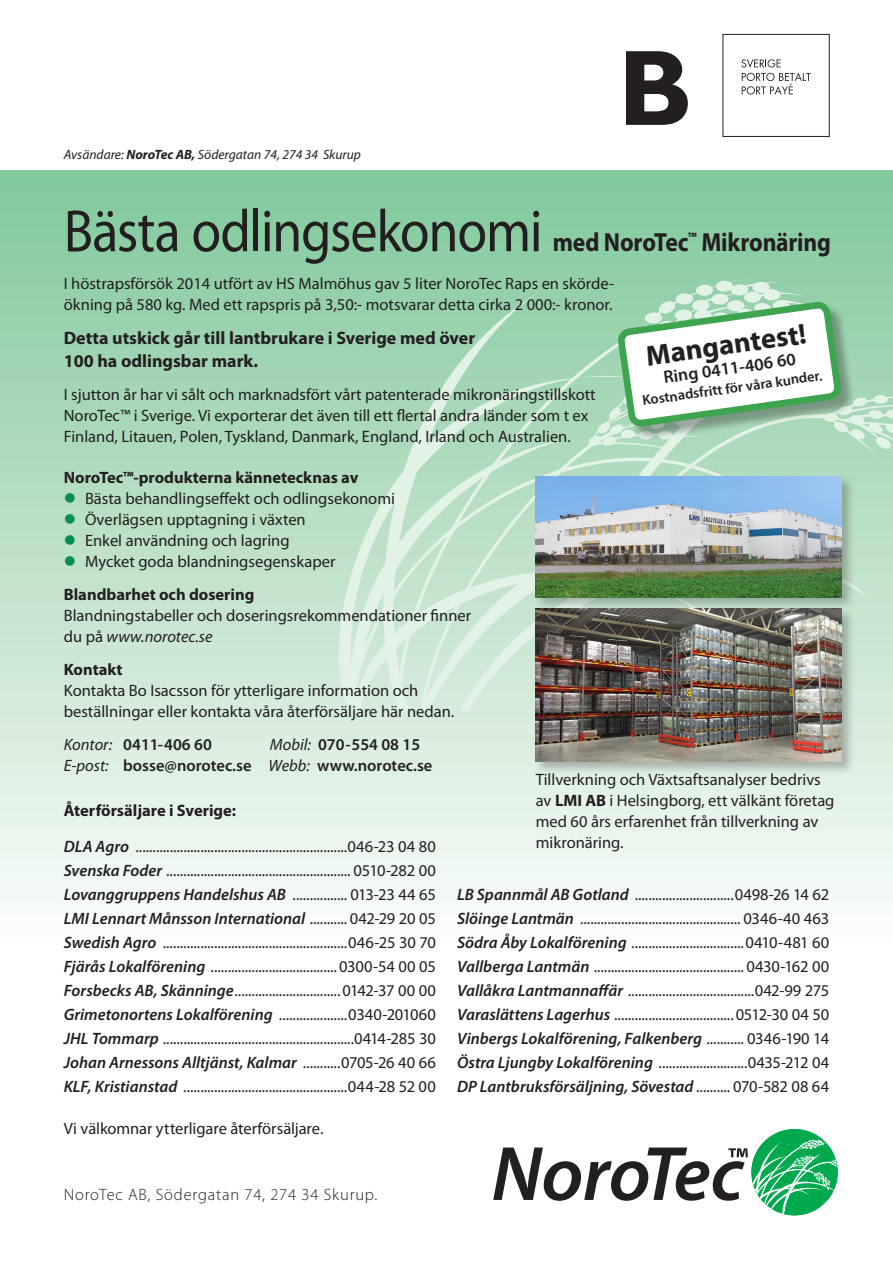
<style>
.page{position:relative;width:893px;height:1263px;background:#fff}
.page>*{position:absolute;margin:0;border:0;box-sizing:border-box;transform-origin:0 0}
.t1{font:60px "Myriad Pro";letter-spacing:-.02em;color:#231f20;scale:.9 1}
.t2{font:700 28.8px "Myriad Pro";color:#231f20}
.t3{font:700 26.25px "Myriad Pro";letter-spacing:-.01em;color:#231f20;scale:.9 1}
.Första_stycke{font:700 18px "Myriad Pro";color:#231f20}
.t4{font:600 17.7px "Myriad Pro";color:#231f20}
.Första_stycke-2{font:16.5px/21px "Myriad Pro";color:#231f20}
.ÅF{font:16.5px "Myriad Pro";letter-spacing:-.015em;color:#231f20}
.ÅF-2{font:italic 600 16.5px "Myriad Pro";color:#231f20}
.Ingress{font:700 16.5px "Myriad Pro";color:#231f20}
.t5{font:600 16.5px "Myriad Pro";color:#231f20}
.ÅF-3{font:16.5px "Myriad Pro";letter-spacing:.005em;color:#231f20}
.ÅF-4{font:16.5px "Myriad Pro";letter-spacing:-.04em;color:#231f20}
.Första_stycke-3{font:300 16.5px "Myriad Pro";letter-spacing:.05em;color:#231f20}
.t6{font:600 14.4px "Myriad Pro";color:#231f20}
.Första_stycke-4{font:italic 13.5px "Myriad Pro";color:#231f20}
.s1{font-weight:700}
.s2{color:#008f4d}
.s3{font-style:italic}
.s4{font-weight:400;font-style:italic}
.s5{font-weight:600;font-style:italic}
.s6{font-weight:400;font-style:normal}
</style>
<div class="page">
<div style="left:0;top:170px;width:893px;height:1093px;background:linear-gradient(to bottom,#8acba1,#fff)"></div>
<div style="left:355px;top:288px;width:190px;height:34px;background:#97d1ac"></div>
<svg style="left:336px;top:355px;width:12px;height:356px;background:#b9dfc5"></svg>
<svg style="left:343px;top:440px;width:5px;height:271px"></svg>
<svg style="left:839px;top:463px;width:28px;height:248px;background:#c2e2cc"></svg>
<svg style="left:348px;top:322px;width:272px;height:393px;background:#bee1c9"></svg>
<div style="left:723px;top:34px;width:107px;height:103px;border:1px solid #231f20"></div>
<svg style="left:741px;top:59px;width:70px;height:36px"></svg>
<svg style="left:626px;top:51px;width:62px;height:74px"></svg>
<div style="left:751px;top:1129px;width:87px;height:86px;background:#00a94e;border-radius:50%"></div>
<svg style="left:493px;top:1139px;width:345px;height:75px"></svg>
<svg style="left:587px;top:277px;width:306px;height:186px;background:#a6d6b7"></svg>
<svg style="left:620px;top:218px;width:219px;height:256px"></svg>
<div style="left:29px;top:1142px;width:182px;height:12px;background:#fff"></div>
<div style="left:534px;top:607px;width:322px;height:168px;background:#231f20;opacity:.3"></div>
<img style="left:536px;top:611px;width:306px;height:150px">
<div style="left:534px;top:474px;width:322px;height:137px;background:#231f20;opacity:.3"></div>
<img style="left:536px;top:476px;width:306px;height:121px">
<p class="Första_stycke-4" style="left:64px;top:147px;width:299px">Avsändare: <span class="s1">NoroTec AB,</span> Södergatan 74, 274 34 Skurup</p>
<p class="t1" style="left:64px;top:198px;width:533px">Bästa odlingsekonomi</p>
<p class="t3" style="left:553px;top:228px;width:311px">med NoroTec<sup>™</sup> Mikronäring</p>
<p class="Första_stycke-2" style="left:64px;top:273px;width:552px">I höstrapsförsök 2014 utfört av HS Malmöhus gav 5 liter NoroTec Raps en skörde&shy;ökning på 580 kg. Med ett rapspris på 3,50:- motsvarar detta cirka 2 000:- kronor.</p>
<p class="Första_stycke" style="left:64px;top:328px;width:413px">Detta utskick går till lantbrukare i Sverige med över</p>
<p class="Första_stycke" style="left:64px;top:351px;width:196px">100 ha odlingsbar mark.</p>
<p class="Första_stycke-2" style="left:64px;top:384px;width:533px">I sjutton år har vi sålt och marknadsfört vårt patenterade mikronäringstillskott<br>NoroTec™ i Sverige. Vi exporterar det även till ett flertal andra länder som t ex</p>
<p class="Första_stycke-2" style="left:64px;top:426px;width:509px">Finland, Litauen, Polen, Tyskland, Danmark, England, Irland och Australien.</p>
<p class="Ingress" style="left:64px;top:468px;width:296px">NoroTec™-produkterna kännetecknas av</p>
<p class="Första_stycke-2" style="left:64px;top:489px;width:333px"><span class="s2">●</span> Bästa behandlingseffekt och odlingsekonomi</p>
<p class="Första_stycke-2" style="left:64px;top:510px;width:244px"><span class="s2">●</span> Överlägsen upptagning i växten</p>
<p class="Första_stycke-2" style="left:64px;top:531px;width:227px"><span class="s2">●</span> Enkel användning och lagring</p>
<p class="Första_stycke-2" style="left:64px;top:552px;width:273px"><span class="s2">●</span> Mycket goda blandningsegenskaper</p>
<p class="Ingress" style="left:64px;top:585px;width:192px">Blandbarhet och dosering</p>
<p class="Första_stycke-2" style="left:64px;top:606px;width:409px">Blandningstabeller och doseringsrekommendationer finner du på <span class="s3">www.norotec.se</span></p>
<p class="Ingress" style="left:64px;top:660px;width:60px">Kontakt</p>
<p class="Första_stycke-2" style="left:64px;top:681px;width:356px">Kontakta Bo Isacsson för ytterligare information och</p>
<p class="Första_stycke-2" style="left:64px;top:702px;width:392px">beställningar eller kontakta våra återförsäljare här nedan.</p>
<p class="t5" style="left:64px;top:736px;width:150px"><span class="s4">Kontor:</span> 0411-406 60</p>
<p class="t5" style="left:270px;top:736px;width:152px"><span class="s4">Mobil:</span> 070-554 08 15</p>
<p class="t5" style="left:64px;top:757px;width:370px"><span class="s4">E-post:</span> bosse@norotec.se <span class="s4">Webb:</span> www.norotec.se</p>
<p class="Första_stycke-2" style="left:536px;top:769px;width:300px">Tillverkning och Växtsaftsanalyser bedrivs av <span class="s1">LMI AB</span> i Helsingborg, ett välkänt företag med 60 års erfarenhet från tillverkning av mikronäring.</p>
<p class="t2" style="left:644px;top:340px;width:163px;rotate:-8deg">Mangantest!</p>
<p class="t4" style="left:662px;top:368px;width:135px;rotate:-8deg">Ring 0411-406 60</p>
<p class="t6" style="left:641px;top:393px;width:183px;rotate:-8deg">Kostnadsfritt för våra kunder.</p>
<p class="Ingress" style="left:64px;top:801px;width:174px">Återförsäljare i Sverige:</p>
<p class="Första_stycke-2" style="left:64px;top:836px;width:373px"><span class="s5">DLA Agro</span> ..............................................................046-23 04 80</p>
<p class="ÅF" style="left:64px;top:861px;width:374px"><span class="s5">Svenska Foder</span> ...................................................... 0510-282 00</p>
<p class="ÅF-2" style="left:64px;top:885px;width:373px">Lovanggruppens Handelshus AB <span class="s6">................ 013-23 44 65</span></p>
<p class="ÅF-2" style="left:64px;top:909px;width:374px">LMI Lennart Månsson International <span class="s6">........... 042-29 20 05</span></p>
<p class="ÅF" style="left:64px;top:933px;width:373px"><span class="s5">Swedish Agro</span> ......................................................046-25 30 70</p>
<p class="ÅF" style="left:64px;top:957px;width:373px"><span class="s5">Fjärås Lokalförening</span> .....................................0300-54 00 05</p>
<p class="ÅF-4" style="left:64px;top:981px;width:374px"><span class="s5">Forsbecks AB, Skänninge</span>...............................0142-37 00 00</p>
<p class="ÅF" style="left:64px;top:1005px;width:374px"><span class="s5">Grimetonortens Lokalförening</span> ....................0340-201060</p>
<p class="ÅF" style="left:64px;top:1029px;width:373px"><span class="s5">JHL Tommarp</span> ........................................................0414-285 30</p>
<p class="ÅF-2" style="left:64px;top:1053px;width:373px">Johan Arnessons Alltjänst, Kalmar <span class="s6">...........0705-26 40 66</span></p>
<p class="ÅF" style="left:64px;top:1077px;width:373px"><span class="s5">KLF, Kristianstad</span> ................................................044-28 52 00</p>
<p class="Första_stycke-2" style="left:64px;top:1118px;width:261px">Vi välkomnar ytterligare återförsäljare.</p>
<p class="ÅF" style="left:457px;top:885px;width:373px"><span class="s5">LB Spannmål AB Gotland</span> .............................0498-26 14 62</p>
<p class="ÅF-3" style="left:457px;top:909px;width:374px"><span class="s5">Slöinge Lantmän</span> ............................................... 0346-40 463</p>
<p class="ÅF" style="left:457px;top:933px;width:373px"><span class="s5">Södra Åby Lokalförening</span> .................................0410-481 60</p>
<p class="ÅF" style="left:457px;top:957px;width:373px"><span class="s5">Vallberga Lantmän</span> ............................................ 0430-162 00</p>
<p class="ÅF" style="left:457px;top:981px;width:373px"><span class="s5">Vallåkra Lantmannaffär</span> .....................................042-99 275</p>
<p class="ÅF" style="left:457px;top:1005px;width:373px"><span class="s5">Varaslättens Lagerhus</span> ...................................0512-30 04 50</p>
<p class="ÅF-2" style="left:457px;top:1029px;width:373px">Vinbergs Lokalförening, Falkenberg <span class="s6">........... 0346-190 14</span></p>
<p class="ÅF" style="left:457px;top:1053px;width:373px"><span class="s5">Östra Ljungby Lokalförening</span> ..........................0435-212 04</p>
<p class="ÅF-2" style="left:457px;top:1077px;width:373px">DP Lantbruksförsäljning, Sövestad <span class="s6">.......... 070-582 08 64</span></p>
<p class="Första_stycke-3" style="left:64px;top:1186px;width:315px">NoroTec AB, Södergatan 74, 274 34 Skurup.</p>
</div>
